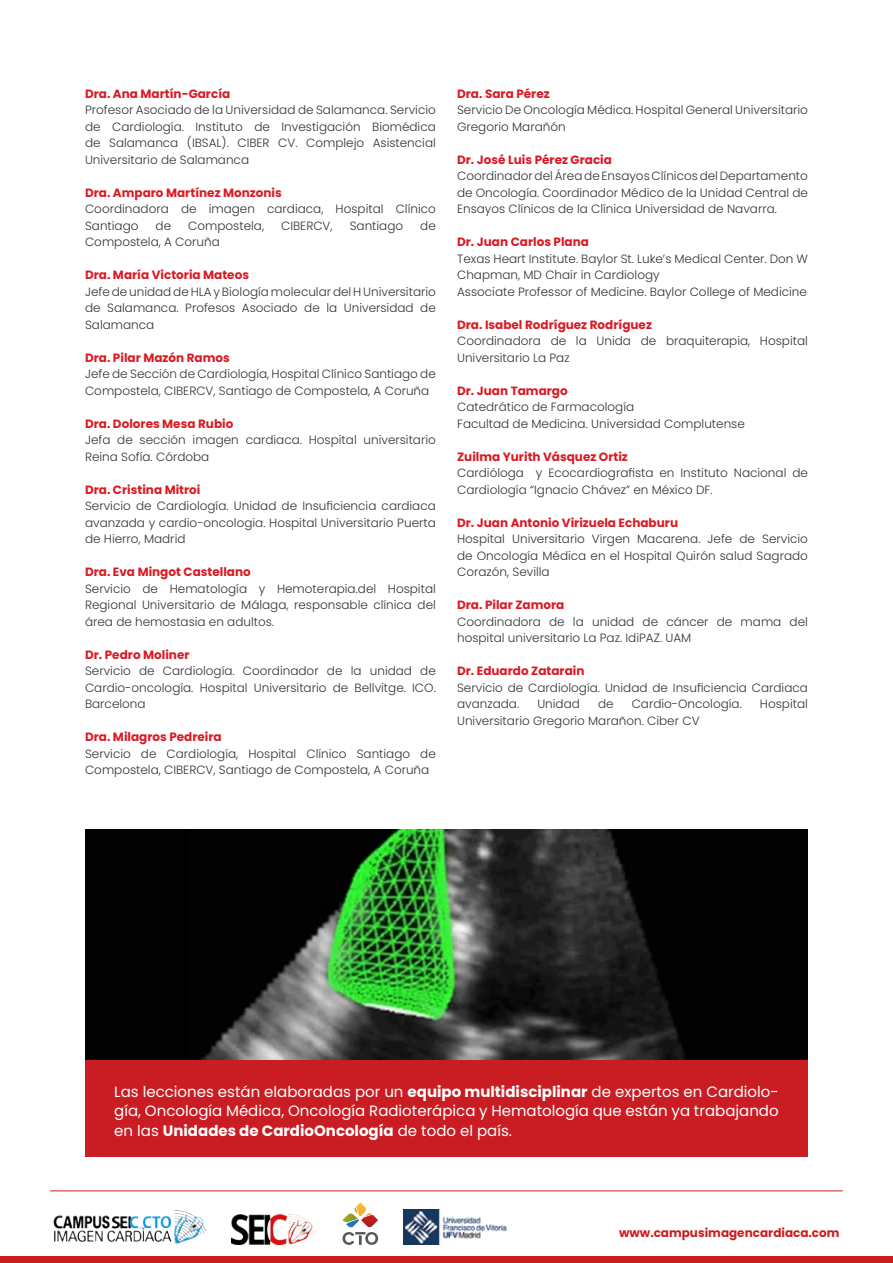
<style>
.page{position:relative;width:893px;height:1263px;background:#fff}
.page>*{position:absolute;margin:0;border:0;box-sizing:border-box;transform-origin:0 0}
.t1{font:15px/19.5px "Poppins";color:#fff;text-align:justify}
.t2{font:300 12px/16.5px "Poppins";color:#333}
.t3{font:700 12px "Poppins";color:#da1a23}
.t4{font:700 12px "Poppins";color:#c91f23}
.s1{font-weight:700}
</style>
<div class="page">
<hr style="left:51px;top:1190px;width:791px;height:1px;background:#c91f23">
<div style="left:0;top:1257px;width:893px;height:6px;background:#c91f23"></div>
<img style="left:53px;top:1210px;width:153px;height:35px">
<img style="left:404px;top:1209px;width:103px;height:36px">
<svg style="left:342px;top:1202px;width:36px;height:43px"></svg>
<img style="left:232px;top:1215px;width:85px;height:30px">
<img style="left:85px;top:829px;width:723px;height:231px">
<div style="left:85px;top:1060px;width:723px;height:97px;background:#c91d23"></div>
<hr style="left:892px;top:227px;width:1px;height:475px;background:#c91d23">
<p class="t3" style="left:85px;top:86px;width:147px">Dra. Ana Martín-García</p>
<p class="t2" style="left:85px;top:102px;width:352px;text-align:justify">Profesor Asociado de la Universidad de Salamanca. Servicio de Cardiología. Instituto de Investigación Biomédica de Salamanca (IBSAL). CIBER CV. Complejo Asistencial Universitario de Salamanca</p>
<p class="t3" style="left:85px;top:185px;width:198px">Dra. Amparo Martínez Monzonis</p>
<p class="t2" style="left:85px;top:201px;width:352px">Coordinadora de imagen cardiaca, Hospital Clínico<br>Santiago</p>
<p class="t2" style="left:156px;top:217px;width:17px">de</p>
<p class="t2" style="left:188px;top:217px;width:77px">Compostela,</p>
<p class="t2" style="left:281px;top:217px;width:53px">CIBERCV,</p>
<p class="t2" style="left:350px;top:217px;width:55px">Santiago</p>
<p class="t2" style="left:420px;top:217px;width:17px">de</p>
<p class="t2" style="left:85px;top:234px;width:136px">Compostela, A Coruña</p>
<p class="t3" style="left:85px;top:268px;width:165px">Dra. María Victoria Mateos</p>
<p class="t2" style="left:85px;top:283px;width:352px;text-align:justify">Jefe de unidad de HLA y Biología molecular del H Universitario de Salamanca. Profesos Asociado de la Universidad de Salamanca</p>
<p class="t3" style="left:85px;top:350px;width:146px">Dra. Pilar Mazón Ramos</p>
<p class="t2" style="left:85px;top:366px;width:352px">Jefe de Sección de Cardiología, Hospital Clínico Santiago de<br>Compostela, CIBERCV, Santiago de Compostela, A Coruña</p>
<p class="t3" style="left:85px;top:416px;width:150px">Dra. Dolores Mesa Rubio</p>
<p class="t2" style="left:85px;top:432px;width:352px">Jefa de sección imagen cardiaca. Hospital universitario<br>Reina Sofía. Córdoba</p>
<p class="t3" style="left:85px;top:482px;width:117px">Dra. Cristina Mitroi</p>
<p class="t2" style="left:85px;top:498px;width:352px;text-align:justify">Servicio de Cardiología. Unidad de Insuficiencia cardiaca avanzada y cardio-oncologia. Hospital Universitario Puerta de Hierro, Madrid</p>
<p class="t3" style="left:85px;top:565px;width:167px">Dra. Eva Mingot Castellano</p>
<p class="t2" style="left:85px;top:580px;width:352px;text-align:justify">Servicio de Hematología y Hemoterapia.del Hospital Regional Universitario de Málaga, responsable clínica del área de hemostasia en adultos.</p>
<p class="t3" style="left:85px;top:647px;width:106px">Dr. Pedro Moliner</p>
<p class="t2" style="left:85px;top:663px;width:352px;text-align:justify">Servicio de Cardiología. Coordinador de la unidad de Cardio-oncología. Hospital Universitario de Bellvitge. ICO.<br>Barcelona</p>
<p class="t3" style="left:85px;top:730px;width:138px">Dra. Milagros Pedreira</p>
<p class="t2" style="left:85px;top:745px;width:352px">Servicio de Cardiología, Hospital Clínico Santiago de<br>Compostela, CIBERCV, Santiago de Compostela, A Coruña</p>
<p class="t3" style="left:457px;top:86px;width:94px">Dra. Sara Pérez</p>
<p class="t2" style="left:457px;top:102px;width:352px">Servicio De Oncología Médica. Hospital General Universitario<br>Gregorio Marañón</p>
<p class="t3" style="left:457px;top:152px;width:156px">Dr. José Luis Pérez Gracia</p>
<p class="t2" style="left:457px;top:168px;width:352px;text-align:justify">Coordinador del Área de Ensayos Clínicos del Departamento de Oncología. Coordinador Médico de la Unidad Central de Ensayos Clínicos de la Clínica Universidad de Navarra.</p>
<p class="t3" style="left:457px;top:235px;width:133px">Dr. Juan Carlos Plana</p>
<p class="t2" style="left:457px;top:250px;width:352px">Texas Heart Institute. Baylor St. Luke’s Medical Center. Don W<br>Chapman, MD Chair in Cardiology<br>Associate Professor of Medicine. Baylor College of Medicine</p>
<p class="t3" style="left:457px;top:317px;width:196px">Dra. Isabel Rodríguez Rodríguez</p>
<p class="t2" style="left:457px;top:333px;width:352px">Coordinadora de la Unida de braquiterapia, Hospital<br>Universitario La Paz</p>
<p class="t3" style="left:457px;top:383px;width:112px">Dr. Juan Tamargo</p>
<p class="t2" style="left:457px;top:399px;width:289px">Catedrático de Farmacología<br>Facultad de Medicina. Universidad Complutense</p>
<p class="t3" style="left:457px;top:449px;width:172px">Zuilma Yurith Vásquez Ortiz</p>
<p class="t2" style="left:457px;top:465px;width:352px">Cardióloga y Ecocardiografista en Instituto Nacional de<br>Cardiología “Ignacio Chávez” en México DF.</p>
<p class="t3" style="left:457px;top:515px;width:222px">Dr. Juan Antonio Virizuela Echaburu</p>
<p class="t2" style="left:457px;top:531px;width:352px;text-align:justify">Hospital Universitario Virgen Macarena. Jefe de Servicio de Oncología Médica en el Hospital Quirón salud Sagrado Corazón, Sevilla</p>
<p class="t3" style="left:457px;top:598px;width:109px">Dra. Pilar Zamora</p>
<p class="t2" style="left:457px;top:613px;width:352px">Coordinadora de la unidad de cáncer de mama del hospital universitario La Paz. IdiPAZ. UAM</p>
<p class="t3" style="left:457px;top:664px;width:129px">Dr. Eduardo Zatarain</p>
<p class="t2" style="left:457px;top:679px;width:352px">Servicio de Cardiología. Unidad de Insuficiencia Cardiaca avanzada.</p>
<p class="t2" style="left:537px;top:696px;width:44px">Unidad</p>
<p class="t2" style="left:598px;top:696px;width:17px">de</p>
<p class="t2" style="left:632px;top:696px;width:112px">Cardio-Oncología.</p>
<p class="t2" style="left:760px;top:696px;width:49px">Hospital</p>
<p class="t2" style="left:457px;top:712px;width:244px">Universitario Gregorio Marañon. Ciber CV</p>
<p class="t1" style="left:114px;top:1082px;width:666px">Las lecciones están elaboradas por un <span class="s1">equipo multidisciplinar</span> de expertos en Cardiolo&shy;gía, Oncología Médica, Oncología Radioterápica y Hematología que están ya trabajando en las <span class="s1">Unidades de CardioOncología</span> de todo el país.</p>
<p class="t4" style="left:619px;top:1226px;width:222px">www.campusimagencardiaca.com</p>
</div>
